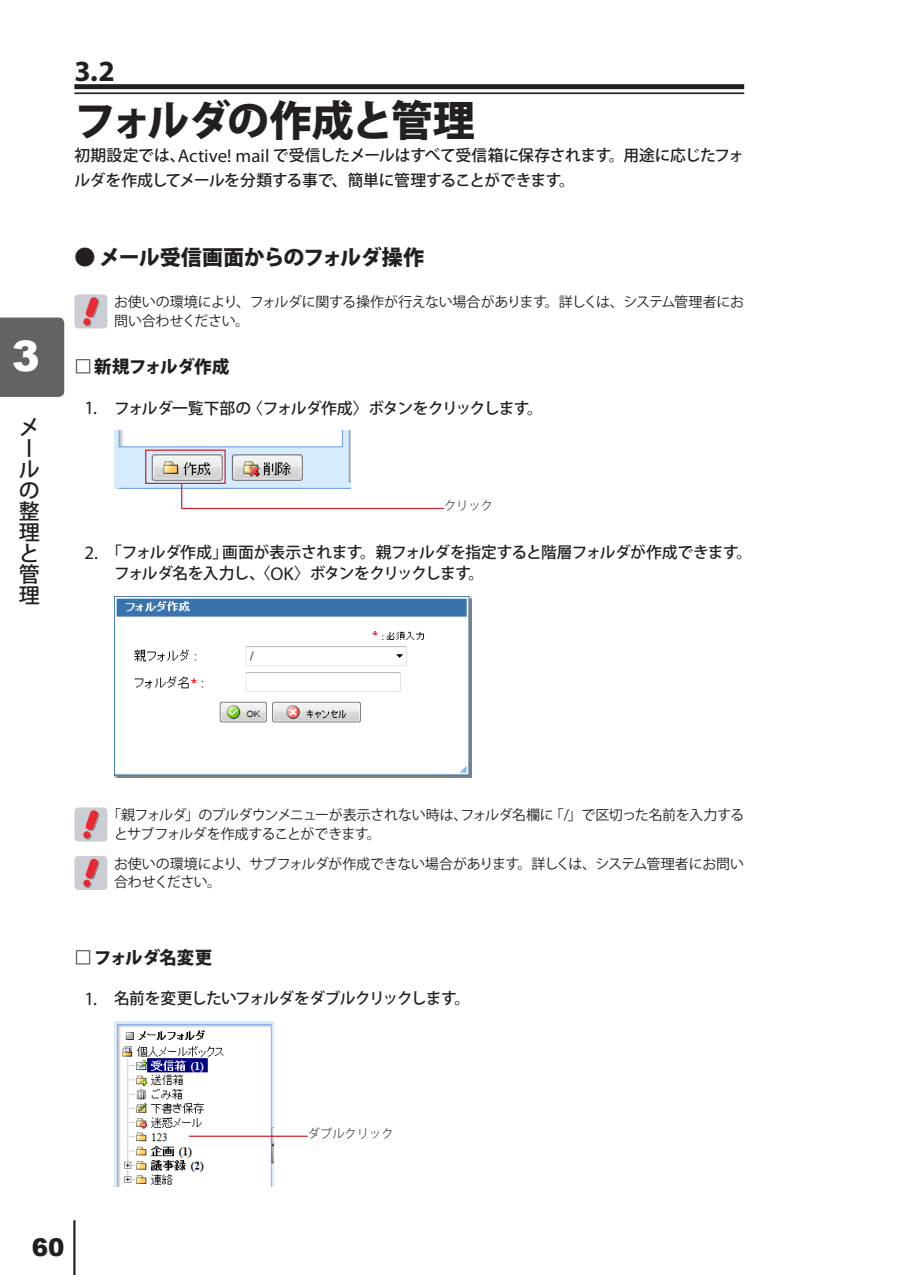
<style>
.page{position:relative;width:903px;height:1275px;background:#fff}
.page>*{position:absolute;margin:0;border:0;box-sizing:border-box;transform-origin:0 0}
.Section{font:800 42px "Koz Go Pro";letter-spacing:-.035em;color:#231f20}
.t1{font:900 42px "Arial";color:#fff}
.Section-2{font:700 29.4px "Myriad Pro";color:#231f20}
.t2{font:900 24.5px "Arial";color:#231f20}
.t3{font:800 21px "Koz Go Pro";letter-spacing:-.015em;color:#231f20}
.t4{font:500 21px/21px "Koz Go Pro";color:#231f20}
.t5{font:800 17.5px "Koz Go Pro";letter-spacing:-.04em;color:#231f20}
.t6{font:800 17.5px "Koz Go Pro";letter-spacing:-.02em;color:#231f20}
.数字付き本文{font:500 15.75px/21px "Koz Go Pro";letter-spacing:-.035em;color:#231f20}
.章扉説明文{font:500 15.75px/24.5px "Koz Go Pro";letter-spacing:-.015em;color:#231f20}
.数字付き本文-2{font:500 15.75px "Koz Go Pro";letter-spacing:-.055em;color:#231f20}
.注意書き{font:14px/18.7px "Koz Go Pro";letter-spacing:-.03em;color:#231f20}
.t7{font:300 12.25px "Koz Go Pro";color:#231f20}
.s1{font-size:28.88px}
.s2{font-family:"Myriad Pro";font-weight:400;font-size:18.55px}
.s3{font-family:"Myriad Pro";font-weight:400;font-size:18.9px}
</style>
<div class="page">
<div style="left:0;top:317px;width:64px;height:80px;background:#636366"></div>
<hr style="left:74px;top:1220px;width:1px;height:55px;background:#231f20">
<div style="left:74px;top:84px;width:670px;height:5px;background:#231f20"></div>
<hr style="left:74px;top:92px;width:670px;height:2px;background:#231f20">
<div style="left:74px;top:294px;width:33px;height:35px;background:#caced4;border-radius:4px"></div>
<svg style="left:84px;top:319px;width:7px;height:8px"></svg>
<div style="left:83px;top:318px;width:7px;height:7px;background:#ec2931;border-radius:50%"></div>
<svg style="left:85px;top:297px;width:15px;height:21px"></svg>
<img style="left:114px;top:431px;width:237px;height:58px">
<div style="left:145px;top:450px;width:81px;height:34px;border:1px solid #d1232a"></div>
<svg style="left:180px;top:482px;width:265px;height:28px"></svg>
<img style="left:114px;top:596px;width:357px;height:181px">
<div style="left:74px;top:807px;width:33px;height:35px;background:#caced4;border-radius:4px"></div>
<svg style="left:84px;top:832px;width:7px;height:8px"></svg>
<div style="left:83px;top:831px;width:7px;height:7px;background:#ec2931;border-radius:50%"></div>
<svg style="left:85px;top:810px;width:15px;height:21px"></svg>
<div style="left:74px;top:856px;width:33px;height:34px;background:#caced4;border-radius:4px"></div>
<div style="left:83px;top:880px;width:7px;height:7px;background:#ec2931;border-radius:50%"></div>
<svg style="left:85px;top:858px;width:15px;height:22px"></svg>
<img style="left:114px;top:1021px;width:159px;height:165px">
<hr style="left:189px;top:1136px;width:119px;height:1px;background:#d1232a">
<h1 class="t1" style="left:12px;top:325px;width:30px">3</h1>
<h3 class="t4" style="left:19px;top:418px;width:22px">メールの整理と管理</h3>
<p class="Section-2" style="left:74px;top:52px;width:42px">3<span class="s1">.</span>2</p>
<p class="Section" style="left:74px;top:93px;width:402px">フォルダの作成と管理</p>
<p class="章扉説明文" style="left:74px;top:144px;width:671px">初期設定では、<span class="s2">Active! mail</span> で受信したメールはすべて受信箱に保存されます。用途に応じたフォルダを作成してメールを分類する事で、簡単に管理することができます。</p>
<p class="t3" style="left:74px;top:243px;width:351px">● メール受信画面からのフォルダ操作</p>
<p class="注意書き" style="left:114px;top:293px;width:631px">お使いの環境により、フォルダに関する操作が行えない場合があります。詳しくは、システム管理者にお問い合わせください。</p>
<p class="t5" style="left:74px;top:355px;width:156px">□ 新規フォルダ作成</p>
<p class="数字付き本文-2" style="left:84px;top:398px;width:460px"><span class="s3">1</span><span class="s2">.</span> フォルダ一覧下部の〈フォルダ作成〉ボタンをクリックします。</p>
<p class="t7" style="left:444px;top:497px;width:50px">クリック</p>
<p class="数字付き本文" style="left:114px;top:542px;width:639px;text-indent:-30px"><span class="s3">2</span><span class="s2">.</span> 「フォルダ作成」画面が表示されます。親フォルダを指定すると階層フォルダが作成できます。フォルダ名を入力し、〈<span class="s2">OK</span>〉ボタンをクリックします。</p>
<p class="注意書き" style="left:114px;top:806px;width:631px;text-indent:-7px">「親フォルダ」のプルダウンメニューが表示されない時は、フォルダ名欄に「/」で区切った名前を入力するとサブフォルダを作成することができます。</p>
<p class="注意書き" style="left:114px;top:855px;width:631px">お使いの環境により、サブフォルダが作成できない場合があります。詳しくは、システム管理者にお問い合わせください。</p>
<p class="t6" style="left:74px;top:946px;width:139px">□フォルダ名変更</p>
<p class="数字付き本文" style="left:84px;top:989px;width:387px"><span class="s3">1</span><span class="s2">.</span> 名前を変更したいフォルダをダブルクリックします。</p>
<p class="t2" style="left:32px;top:1230px;width:34px">60</p>
<p class="t7" style="left:308px;top:1125px;width:87px">ダブルクリック</p>
</div>
